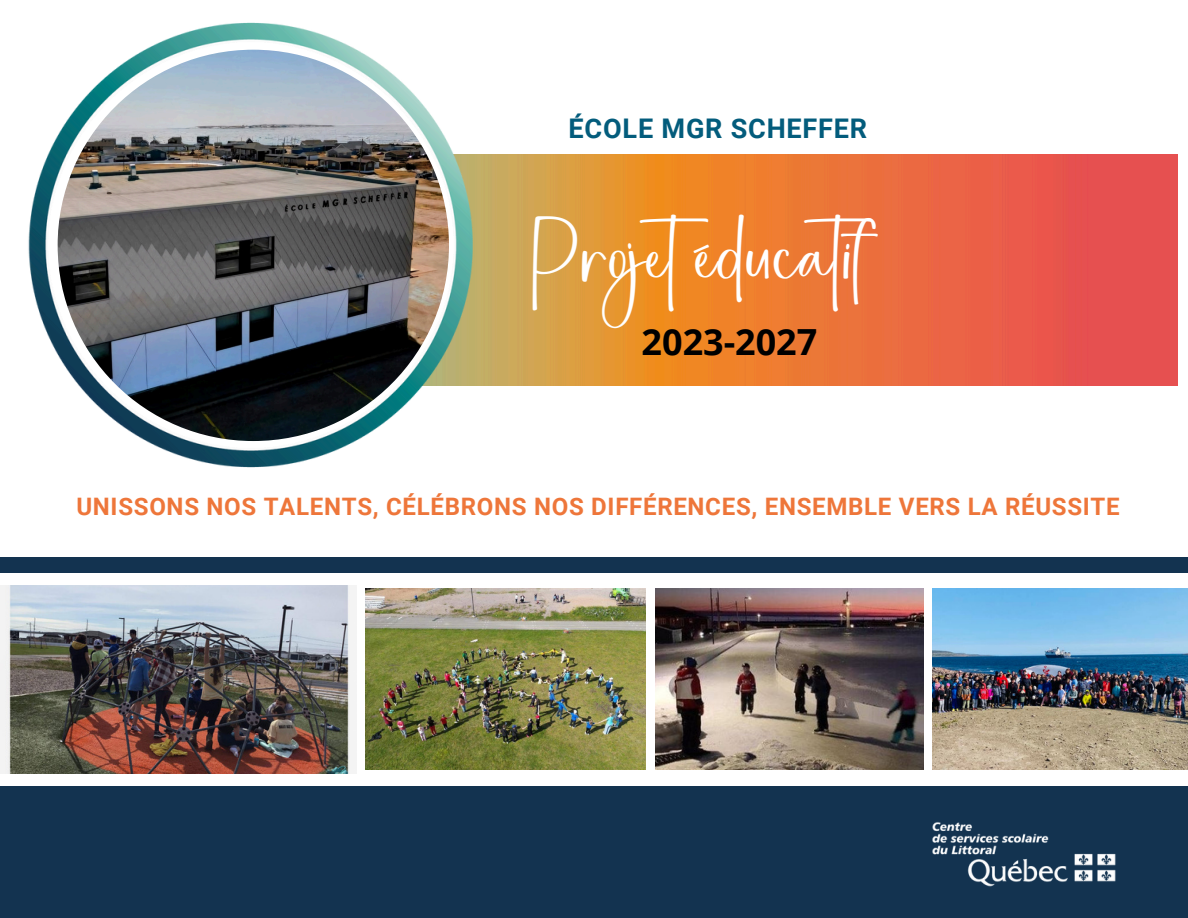
<style>
.page{position:relative;width:1188px;height:918px;background:#fff}
.page>*{position:absolute;margin:0;border:0;box-sizing:border-box;transform-origin:0 0}
.t1{font:36px "California";letter-spacing:.03em;color:#fff}
.t2{font:700 36px "Open Sans";color:#000}
.t3{font:700 27px "Roboto";letter-spacing:.03em;color:#035c7c}
.t4{font:700 24px "Roboto";letter-spacing:.03em;color:#ee763a}
</style>
<div class="page">
<div style="left:0;top:786px;width:1188px;height:132px;background:#133350"></div>
<img style="left:932px;top:822px;width:184px;height:65px">
<img style="left:477px;top:154px;width:701px;height:232px">
<img style="left:28px;top:22px;width:449px;height:446px">
<img style="left:366px;top:589px;width:280px;height:181px">
<div style="left:0;top:558px;width:1188px;height:15px;background:#133350"></div>
<img style="left:932px;top:589px;width:256px;height:181px">
<img style="left:656px;top:589px;width:268px;height:181px">
<img style="left:58px;top:50px;width:391px;height:391px;border-radius:50%">
<img style="left:0;top:585px;width:357px;height:189px">
<p class="t3" style="left:569px;top:113px;width:300px">ÉCOLE MGR SCHEFFER</p>
<p class="t1" style="left:533px;top:244px;width:370px">Projetéducatif</p>
<p class="t2" style="left:642px;top:316px;width:177px">2023-2027</p>
<p class="t4" style="left:76px;top:493px;width:1045px">UNISSONS NOS TALENTS, CÉLÉBRONS NOS DIFFÉRENCES, ENSEMBLE VERS LA RÉUSSITE</p>
</div>
